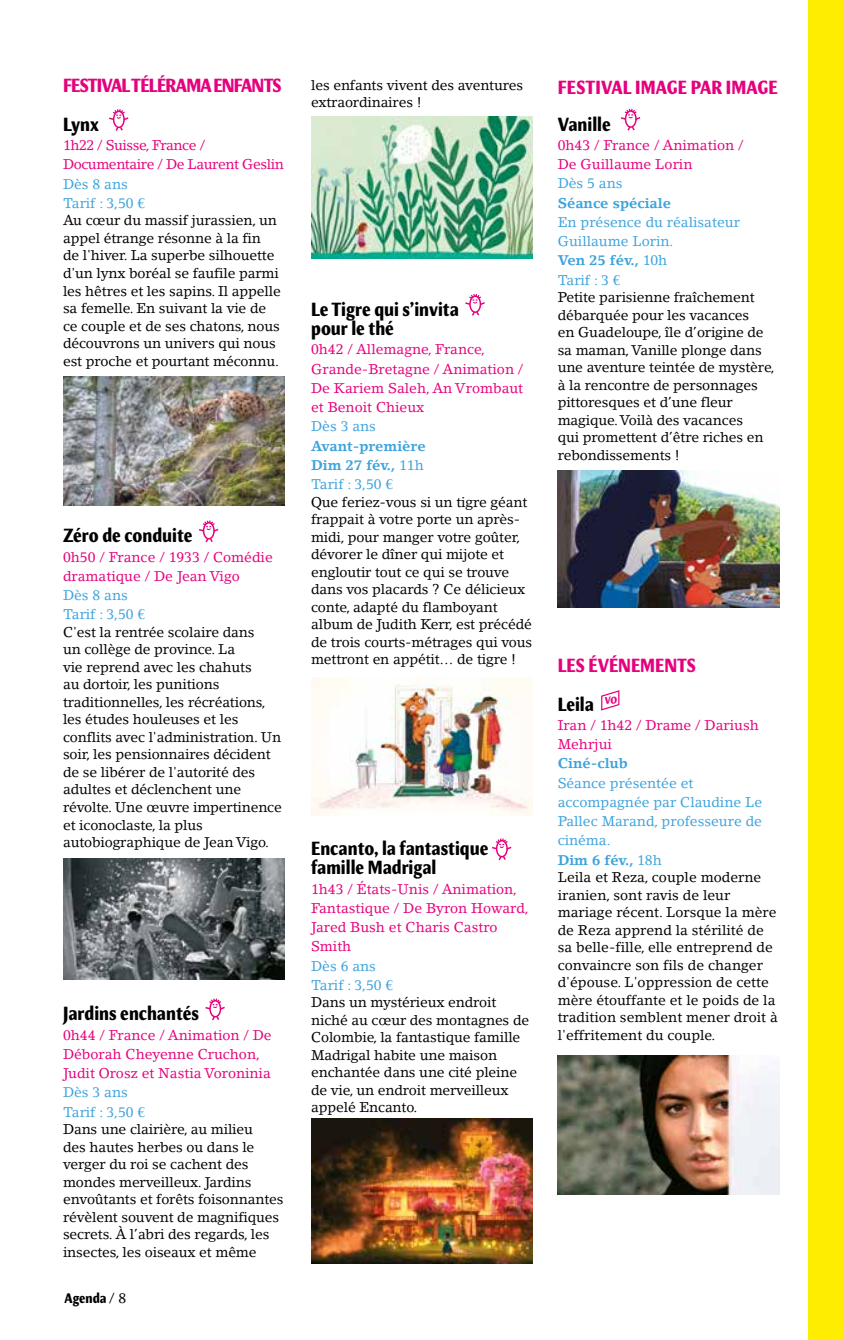
<style>
.page{position:relative;width:844px;height:1340px;background:#fff}
.page>*{position:absolute;margin:0;border:0;box-sizing:border-box;transform-origin:0 0}
.t1{font:700 condensed 19.25px/19.2px "Meadow Pro";color:#000}
.t2{font:700 condensed 19.25px "Meadow Pro";letter-spacing:-.04em;color:#e6007d}
.t3{font:700 condensed 19.25px "Meadow Pro";letter-spacing:.01em;color:#e6007d}
.t4{font:700 condensed 19.25px "Meadow Pro";letter-spacing:-.015em;color:#e6007d}
.t5{font:14px/17.5px "Lino Letter";letter-spacing:-.01em;color:#000}
.t6{font:14px/19.2px "Lino Letter";color:#e6007d}
.t7{font:14px/19.2px "Lino Letter";color:#3ea3dc}
.t8{font:700 14px/19.2px "Lino Letter";color:#3ea3dc}
.t9{font:14px/19.2px "Lino Letter";letter-spacing:-.03em;color:#e6007d}
.t10{font:700 condensed 14px "Meadow Pro";color:#000}
.s1{font-family:"Lino Letter";font-weight:400;font-stretch:normal}
.s2{font-weight:400}
.s3{font-weight:700}
</style>
<div class="page">
<svg style="left:109px;top:109px;width:20px;height:22px"></svg>
<img style="left:63px;top:376px;width:222px;height:129px">
<svg style="left:199px;top:520px;width:20px;height:23px"></svg>
<img style="left:63px;top:858px;width:222px;height:121px">
<svg style="left:205px;top:998px;width:20px;height:23px"></svg>
<img style="left:311px;top:117px;width:221px;height:142px">
<svg style="left:465px;top:294px;width:20px;height:22px"></svg>
<img style="left:311px;top:677px;width:221px;height:138px">
<svg style="left:492px;top:838px;width:20px;height:23px"></svg>
<img style="left:311px;top:1118px;width:221px;height:145px">
<svg style="left:621px;top:108px;width:20px;height:23px"></svg>
<img style="left:557px;top:471px;width:222px;height:136px">
<img style="left:557px;top:1055px;width:222px;height:139px">
<div style="left:807px;top:0;width:36px;height:1339px;background:#ffed00"></div>
<svg style="left:601px;top:690px;width:19px;height:21px"></svg>
<h1 class="t2" style="left:63px;top:74px;width:220px">FESTIVAL TÉLÉRAMA ENFANTS</h1>
<h1 class="t1" style="left:63px;top:115px;width:37px">Lynx</h1>
<p class="t9" style="left:63px;top:136px;width:222px">1h22 / Suisse, France /<br>Documentaire / De Laurent Geslin</p>
<p class="t7" style="left:63px;top:174px;width:84px">Dès 8 ans<br>Tarif : 3,50 €</p>
<p class="t5" style="left:63px;top:212px;width:219px">Au cœur du massif jurassien, un appel étrange résonne à la fin<br>de l'hiver. La superbe silhouette d'un lynx boréal se faufile parmi les hêtres et les sapins. Il appelle sa femelle. En suivant la vie de ce couple et de ses chatons, nous découvrons un univers qui nous est proche et pourtant méconnu.</p>
<h1 class="t1" style="left:63px;top:526px;width:131px">Zéro de conduite</h1>
<p class="t6" style="left:63px;top:547px;width:211px">0h50 / France / 1933 / Comédie dramatique / De Jean Vigo</p>
<p class="t7" style="left:63px;top:585px;width:84px">Dès 8 ans<br>Tarif : 3,50 €</p>
<p class="t5" style="left:63px;top:623px;width:220px">C'est la rentrée scolaire dans<br>un collège de province. La<br>vie reprend avec les chahuts<br>au dortoir, les punitions traditionnelles, les récréations, les études houleuses et les conflits avec l'administration. Un soir, les pensionnaires décident de se libérer de l'autorité des adultes et déclenchent une révolte. Une œuvre impertinence et iconoclaste, la plus autobiographique de Jean Vigo.</p>
<h1 class="t1" style="left:63px;top:1004px;width:137px">Jardins enchantés</h1>
<p class="t6" style="left:63px;top:1025px;width:210px">0h44 / France / Animation / De<br>Déborah Cheyenne Cruchon,<br>Judit Orosz et Nastia Voroninia</p>
<p class="t7" style="left:63px;top:1082px;width:84px">Dès 3 ans<br>Tarif : 3,50 €</p>
<p class="t5" style="left:63px;top:1120px;width:222px">Dans une clairière, au milieu<br>des hautes herbes ou dans le verger du roi se cachent des mondes merveilleux. Jardins envoûtants et forêts foisonnantes révèlent souvent de magnifiques secrets. À l’abri des regards, les insectes, les oiseaux et même</p>
<p class="t10" style="left:64px;top:1290px;width:63px">Agenda <span class="s1">/ 8</span></p>
<p class="t5" style="left:311px;top:76px;width:213px">les enfants vivent des aventures extraordinaires !</p>
<h1 class="t1" style="left:311px;top:299px;width:149px">Le Tigre qui s’invita pour le thé</h1>
<p class="t6" style="left:311px;top:340px;width:214px">0h42 / Allemagne, France,<br>Grande-Bretagne / Animation /<br>De Kariem Saleh, An Vrombaut et Benoit Chieux</p>
<p class="t7" style="left:311px;top:417px;width:66px">Dès 3 ans</p>
<p class="t8" style="left:311px;top:436px;width:116px">Avant-première<br>Dim 27 fév., <span class="s2">11h<br>Tarif : 3,50 €</span></p>
<p class="t5" style="left:311px;top:493px;width:222px">Que feriez-vous si un tigre géant frappait à votre porte un après&shy;midi, pour manger votre goûter, dévorer le dîner qui mijote et engloutir tout ce qui se trouve dans vos placards ? Ce délicieux conte, adapté du flamboyant album de Judith Kerr, est précédé de trois courts-métrages qui vous mettront en appétit… de tigre !</p>
<h1 class="t1" style="left:311px;top:838px;width:179px">Encanto, la fantastique famille Madrigal</h1>
<p class="t6" style="left:311px;top:879px;width:219px">1h43 / États-Unis / Animation,<br>Fantastique / De Byron Howard,<br>Jared Bush et Charis Castro<br>Smith</p>
<p class="t7" style="left:311px;top:956px;width:84px">Dès 6 ans<br>Tarif : 3,50 €</p>
<p class="t5" style="left:311px;top:993px;width:219px">Dans un mystérieux endroit niché au cœur des montagnes de<br>Colombie, la fantastique famille<br>Madrigal habite une maison enchantée dans une cité pleine de vie, un endroit merveilleux appelé Encanto.</p>
<h1 class="t3" style="left:557px;top:76px;width:221px">FESTIVAL IMAGE PAR IMAGE</h1>
<h1 class="t1" style="left:557px;top:114px;width:55px">Vanille</h1>
<p class="t6" style="left:557px;top:135px;width:187px">0h43 / France / Animation /<br>De Guillaume Lorin</p>
<p class="t7" style="left:557px;top:174px;width:66px">Dès 5 ans</p>
<p class="t8" style="left:557px;top:193px;width:115px">Séance spéciale</p>
<p class="t7" style="left:557px;top:212px;width:184px">En présence du réalisateur<br>Guillaume Lorin.<br><span class="s3">Ven 25 fév.,</span> 10h<br>Tarif : 3 €</p>
<p class="t5" style="left:557px;top:288px;width:218px">Petite parisienne fraîchement débarquée pour les vacances<br>en Guadeloupe, île d’origine de sa maman, Vanille plonge dans une aventure teintée de mystère, à la rencontre de personnages pittoresques et d’une fleur magique. Voilà des vacances<br>qui promettent d’être riches en rebondissements !</p>
<h1 class="t4" style="left:557px;top:654px;width:139px">LES ÉVÉNEMENTS</h1>
<h1 class="t1" style="left:557px;top:694px;width:38px">Leila</h1>
<p class="t6" style="left:557px;top:715px;width:202px">Iran / 1h42 / Drame / Dariush<br>Mehrjui</p>
<p class="t8" style="left:557px;top:753px;width:72px">Ciné-club</p>
<p class="t7" style="left:557px;top:773px;width:206px">Séance présentée et accompagnée par Claudine Le<br>Pallec Marand, professeure de cinéma.<br><span class="s3">Dim 6 fév.,</span> 18h</p>
<p class="t5" style="left:557px;top:868px;width:221px">Leila et Reza, couple moderne iranien, sont ravis de leur mariage récent. Lorsque la mère de Reza apprend la stérilité de sa belle-fille, elle entreprend de convaincre son fils de changer d'épouse. L'oppression de cette mère étouffante et le poids de la tradition semblent mener droit à l'effritement du couple.</p>
</div>
